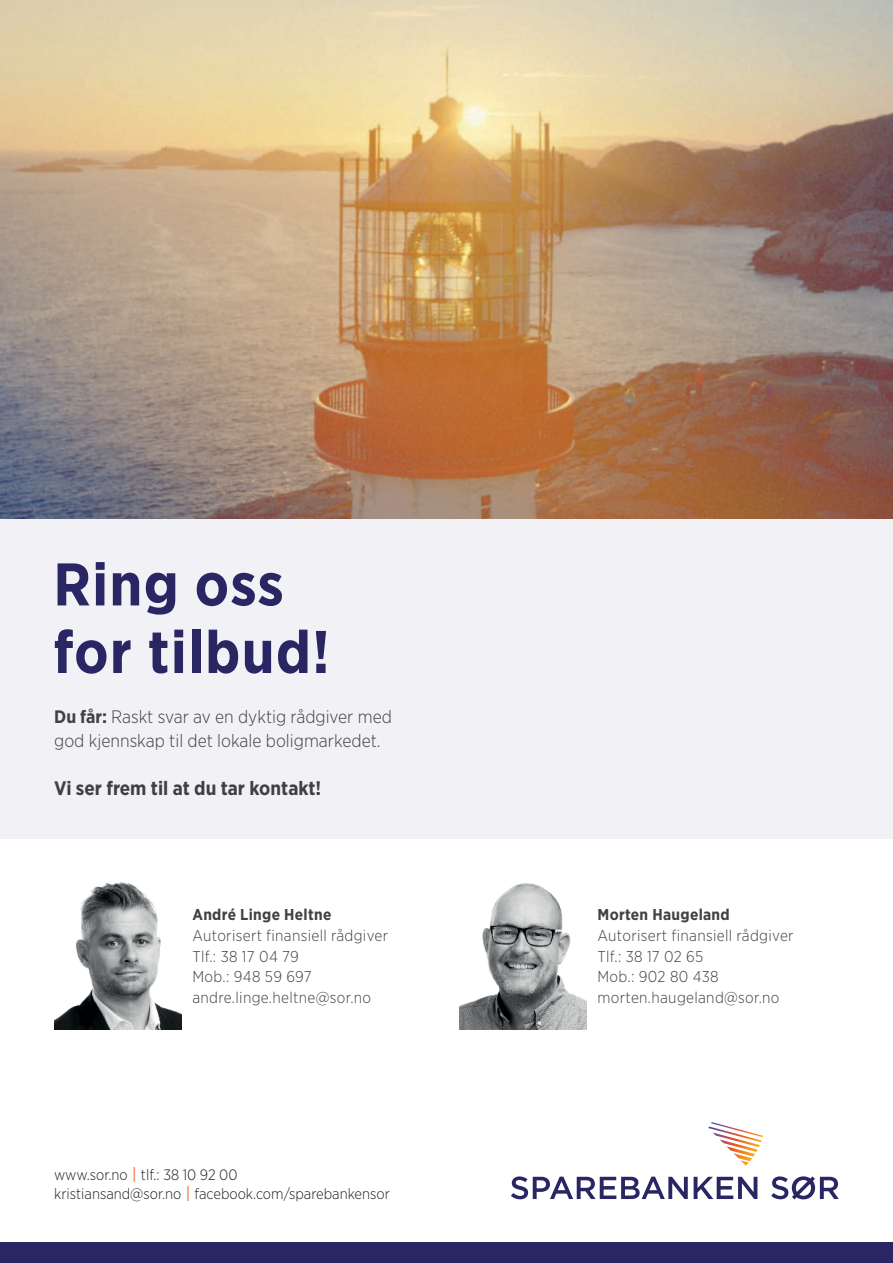
<style>
.page{position:relative;width:893px;height:1263px;background:#fff}
.page>*{position:absolute;margin:0;border:0;box-sizing:border-box;transform-origin:0 0}
.t1{font:700 60px/67.5px "Gotham Narrow";letter-spacing:.02em;color:#292663}
.t2{font:700 19.5px "Gotham Narrow";color:#403f42}
.t3{font:300 18px/24px "Gotham Narrow";color:#403f42}
.t4{font:300 15.75px/21px "Gotham Narrow";letter-spacing:.02em;color:#414142}
.t5{font:700 15.75px "Gotham Narrow";letter-spacing:.02em;color:#414142}
.t6{font:300 15px/19.8px "Gotham Narrow";color:#231f20}
.s1{font-weight:700}
.s2{font-weight:400;font-size:16.5px;color:#f26434}
</style>
<div class="page">
<div style="left:0;top:1242px;width:893px;height:21px;background:#292663"></div>
<svg style="left:511px;top:1176px;width:177px;height:23px"></svg>
<svg style="left:694px;top:1177px;width:63px;height:22px"></svg>
<svg style="left:771px;top:1176px;width:68px;height:23px"></svg>
<svg style="left:708px;top:1122px;width:55px;height:43px"></svg>
<img style="left:54px;top:882px;width:128px;height:148px">
<img style="left:459px;top:883px;width:128px;height:147px">
<img style="left:0;top:0;width:893px;height:519px">
<div style="left:0;top:519px;width:893px;height:319px;background:#f1f1f6"></div>
<h1 class="t1" style="left:53px;top:554px;width:278px">Ring oss for tilbud!</h1>
<p class="t3" style="left:54px;top:705px;width:339px"><span class="s1">Du får:</span> Raskt svar av en dyktig rådgiver med god kjennskap til det lokale boligmarkedet.</p>
<p class="t2" style="left:54px;top:779px;width:269px">Vi ser frem til at du tar kontakt!</p>
<p class="t5" style="left:192px;top:907px;width:140px">André Linge Heltne</p>
<p class="t4" style="left:192px;top:925px;width:197px">Autorisert finansiell rådgiver<br>Tlf.: 38 17 04 79<br>Mob.: 948 59 697 andre.linge.heltne@sor.no</p>
<p class="t6" style="left:54px;top:1165px;width:337px">www.sor.no <span class="s2">|</span> tlf.: 38 10 92 00<br>kristiansand@sor.no <span class="s2">|</span> facebook.com/sparebankensor</p>
<p class="t5" style="left:597px;top:907px;width:134px">Morten Haugeland</p>
<p class="t4" style="left:597px;top:925px;width:198px">Autorisert finansiell rådgiver<br>Tlf.: 38 17 02 65<br>Mob.: 902 80 438 morten.haugeland@sor.no</p>
</div>
